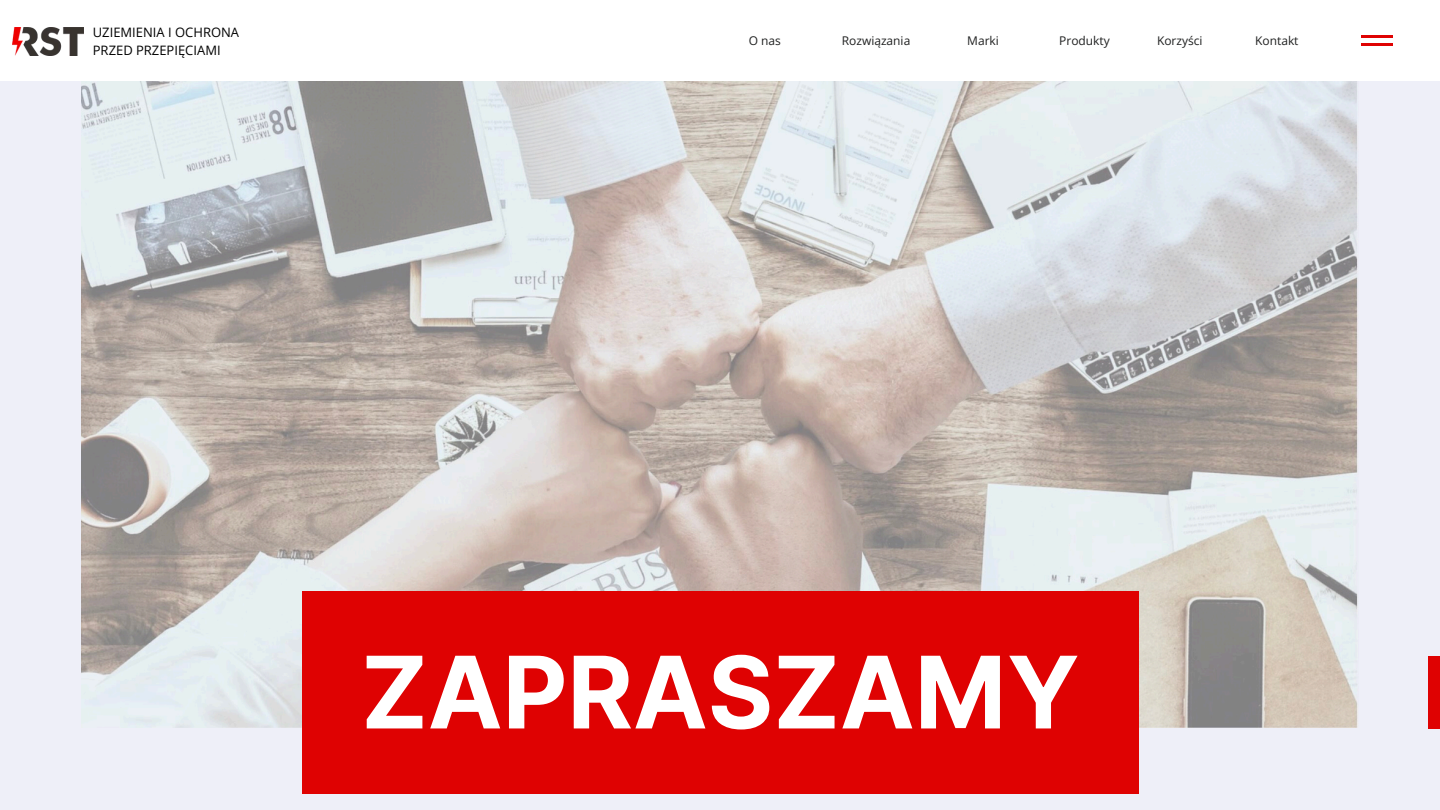
<style>
.page{position:relative;width:1440px;height:810px;background:#eeeff8}
.page>*{position:absolute;margin:0;border:0;box-sizing:border-box;transform-origin:0 0}
.t1{font:700 100px "Inter";color:#fff}
.t2{font:13px/18px "Open Sans";color:#000}
.t3{font:12px "Open Sans";color:#1f2020}
</style>
<div class="page">
<div style="left:1429px;top:657px;width:11px;height:72px;background:#df0202"></div>
<div style="left:0;top:0;width:1440px;height:81px;background:#fff"></div>
<hr style="left:1362px;top:36px;width:31px;height:2px;background:#df0202">
<hr style="left:1362px;top:43px;width:31px;height:2px;background:#df0202">
<img style="left:13px;top:28px;width:70px;height:28px">
<img style="left:81px;top:81px;width:1277px;height:647px">
<div style="left:302px;top:592px;width:836px;height:202px;background:#df0202"></div>
<p class="t2" style="left:93px;top:23px;width:148px">UZIEMIENIA I OCHRONA<br>PRZED PRZEPIĘCIAMI</p>
<p class="t3" style="left:749px;top:32px;width:34px">O nas</p>
<p class="t3" style="left:842px;top:32px;width:70px">Rozwiązania</p>
<p class="t3" style="left:967px;top:32px;width:33px">Marki</p>
<p class="t3" style="left:1059px;top:32px;width:52px">Produkty</p>
<h1 class="t3" style="left:1157px;top:32px;width:47px">Korzyści</h1>
<p class="t3" style="left:1255px;top:32px;width:45px">Kontakt</p>
<p class="t1" style="left:361px;top:632px;width:720px">ZAPRASZAMY</p>
</div>
